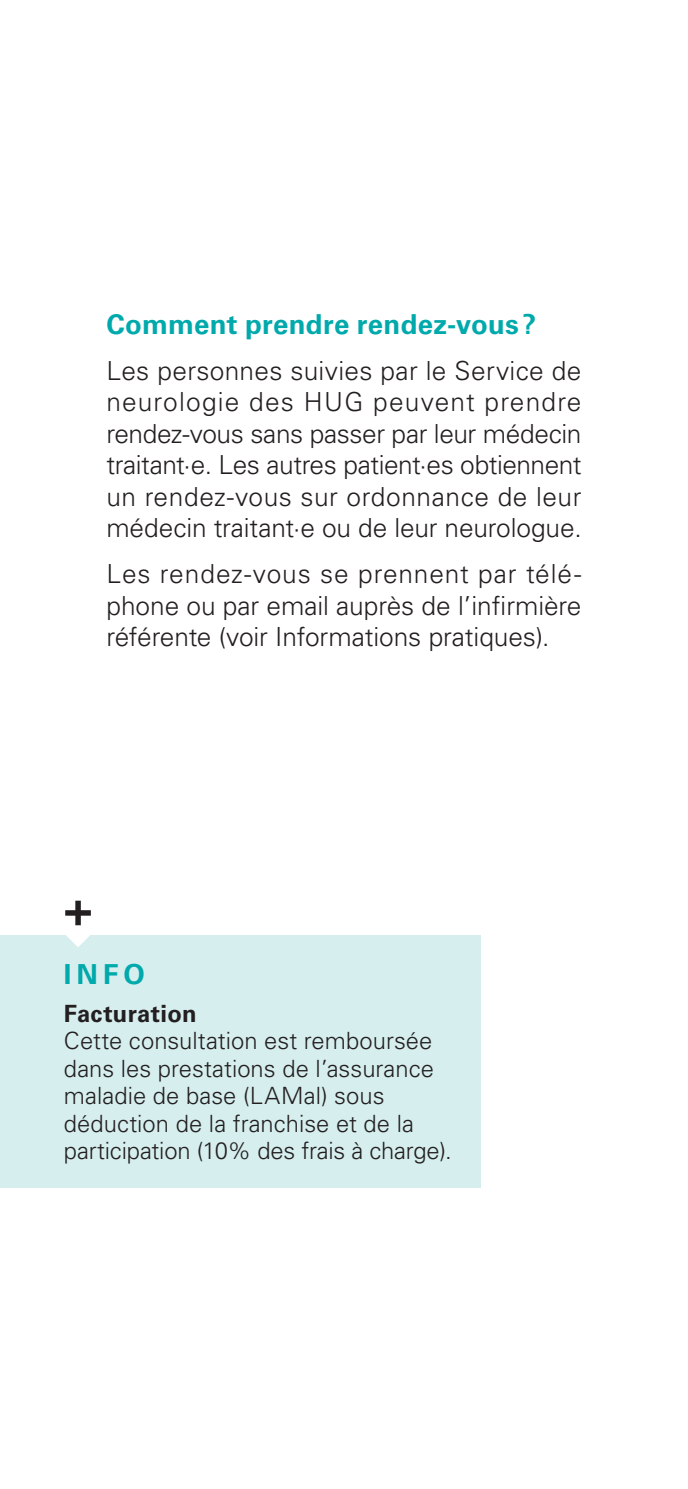
<style>
.page{position:relative;width:688px;height:1489px;background:#fff}
.page>*{position:absolute;margin:0;border:0;box-sizing:border-box;transform-origin:0 0}
.t1{font:700 27.5px "Univers LT Std";letter-spacing:.01em;color:#00a9ab}
.t2{font:300 26.25px/31.5px "Univers LT Std";letter-spacing:-.005em;color:#231f20;text-align:justify}
.t3{font:300 23.75px/27.5px "Univers LT Std";color:#231f20}
.t4{font:700 23.75px "Univers LT Std";letter-spacing:.015em;color:#231f20}
</style>
<div class="page">
<div style="left:0;top:935px;width:480px;height:252px;background:#d6eeee"></div>
<svg style="left:65px;top:900px;width:26px;height:47px"></svg>
<hr style="left:687px;top:1346px;width:1px;height:142px;background:#00a9ab">
<p class="t1" style="left:106px;top:308px;width:431px">Comment prendre rendez-vous ?</p>
<p class="t2" style="left:106px;top:354px;width:476px">Les personnes suivies par le Service de neurologie des HUG peuvent prendre rendez-vous sans passer par leur médecin traitant·e. Les autres patient·es obtiennent un rendez-vous sur ordonnance de leur médecin traitant·e ou de leur neurologue.</p>
<p class="t2" style="left:106px;top:558px;width:476px">Les rendez-vous se prennent par télé&shy;phone ou par email auprès de l’infirmière référente (voir Informations pratiques).</p>
<p class="t1" style="left:64px;top:957px;width:83px">INFO</p>
<p class="t4" style="left:64px;top:999px;width:134px">Facturation</p>
<p class="t3" style="left:64px;top:1027px;width:389px">Cette consultation est remboursée dans les prestations de l’assurance maladie de base (LAMal) sous déduction de la franchise et de la participation (10% des frais à charge).</p>
</div>
